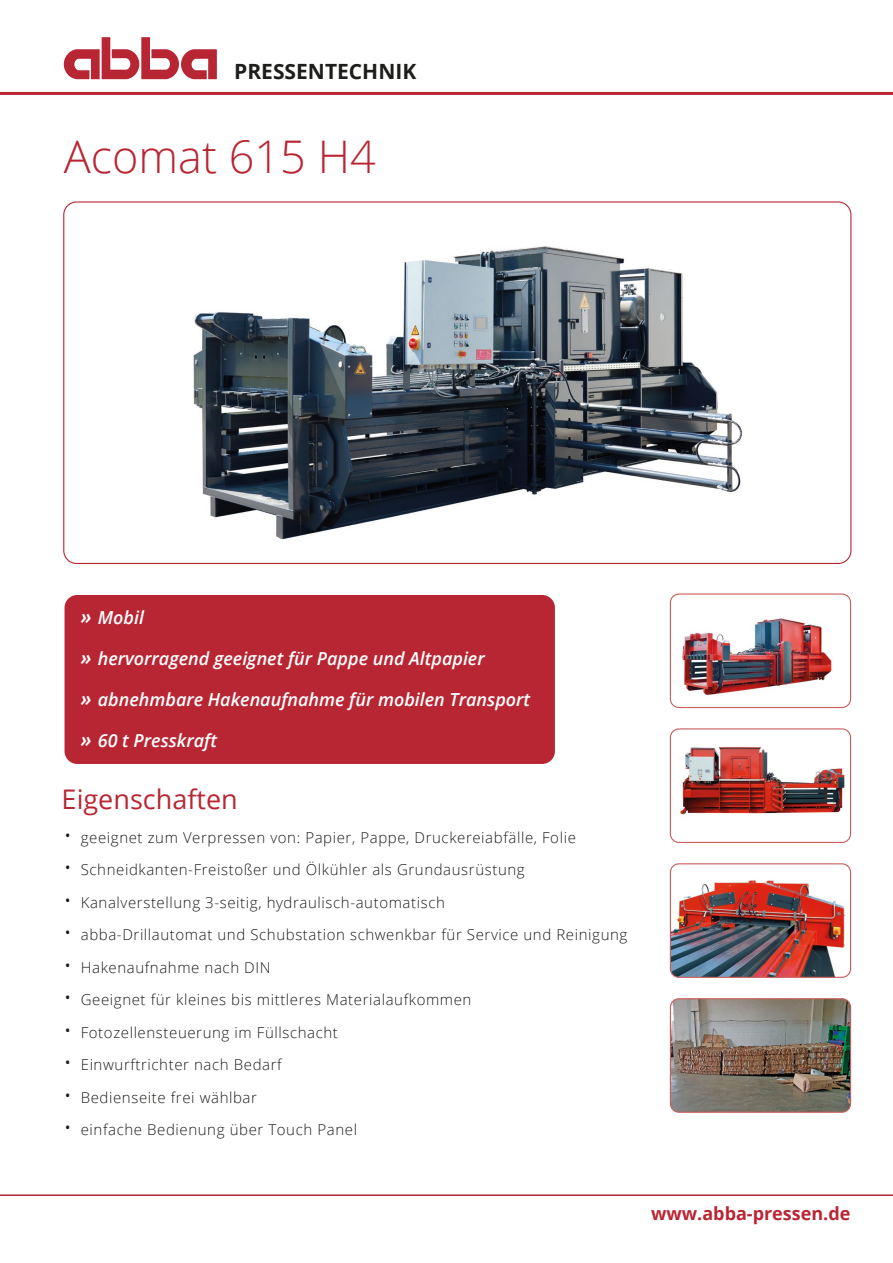
<style>
.page{position:relative;width:893px;height:1263px;background:#fff}
.page>*{position:absolute;margin:0;border:0;box-sizing:border-box;transform-origin:0 0}
.t1{font:300 45px "Open Sans";color:#b92633}
.t2{font:27px "Open Sans";color:#b92633}
.t3{font:700 21px "Open Sans";color:#1d1d1b}
.t4{font:italic 600 18px "Open Sans";color:#fff}
.t5{font:700 18px "Open Sans";color:#b92633}
.t6{font:300 15px "Open Sans";letter-spacing:.04em;color:#1d1d1b}
.s1{font-size:21px}
</style>
<div class="page">
<svg style="left:64px;top:37px;width:153px;height:42px"></svg>
<hr style="left:0;top:92px;width:893px;height:3px;background:#b92633">
<hr style="left:0;top:1194px;width:893px;height:2px;background:#b92633">
<div style="left:65px;top:595px;width:490px;height:169px;background:#b92633;border-radius:13px"></div>
<img style="left:193px;top:246px;width:549px;height:294px">
<img style="left:670px;top:864px;width:180px;height:113px">
<div style="left:670px;top:863px;width:181px;height:115px;border:1px solid #cb5d5a;border-radius:9px"></div>
<img style="left:670px;top:999px;width:180px;height:113px">
<div style="left:670px;top:998px;width:181px;height:115px;border:1px solid #cb5d5a;border-radius:9px"></div>
<img style="left:670px;top:730px;width:179px;height:108px">
<div style="left:670px;top:728px;width:181px;height:115px;border:1px solid #cb5d5a;border-radius:9px"></div>
<img style="left:675px;top:595px;width:171px;height:100px">
<div style="left:670px;top:593px;width:181px;height:115px;border:1px solid #cb5d5a;border-radius:9px"></div>
<h3 class="t3" style="left:234px;top:57px;width:184px">PRESSENTECHNIK</h3>
<p class="t1" style="left:64px;top:126px;width:313px">Acomat 615 H4</p>
<p class="t4" style="left:81px;top:605px;width:65px"><span class="s1">»</span> Mobil</p>
<p class="t4" style="left:81px;top:646px;width:405px"><span class="s1">»</span> hervorragend geeignet für Pappe und Altpapier</p>
<p class="t4" style="left:81px;top:687px;width:451px"><span class="s1">»</span> abnehmbare Hakenaufnahme für mobilen Transport</p>
<p class="t4" style="left:81px;top:728px;width:138px"><span class="s1">»</span> 60 t Presskraft</p>
<p class="t2" style="left:62px;top:780px;width:178px">Eigenschaften</p>
<p class="t6" style="left:64px;top:827px;width:514px"><span class="s1">•</span> geeignet zum Verpressen von: Papier, Pappe, Druckereiabfälle, Folie</p>
<p class="t6" style="left:64px;top:859px;width:462px"><span class="s1">•</span> Schneidkanten-Freistoßer und Ölkühler als Grundausrüstung</p>
<p class="t6" style="left:64px;top:892px;width:383px"><span class="s1">•</span> Kanalverstellung 3-seitig, hydraulisch-automatisch</p>
<p class="t6" style="left:64px;top:924px;width:565px"><span class="s1">•</span> abba-Drillautomat und Schubstation schwenkbar für Service und Reinigung</p>
<p class="t6" style="left:64px;top:957px;width:208px"><span class="s1">•</span> Hakenaufnahme nach DIN</p>
<p class="t6" style="left:64px;top:989px;width:409px"><span class="s1">•</span> Geeignet für kleines bis mittleres Materialaufkommen</p>
<p class="t6" style="left:64px;top:1022px;width:276px"><span class="s1">•</span> Fotozellensteuerung im Füllschacht</p>
<p class="t6" style="left:64px;top:1054px;width:219px"><span class="s1">•</span> Einwurftrichter nach Bedarf</p>
<p class="t6" style="left:64px;top:1087px;width:195px"><span class="s1">•</span> Bedienseite frei wählbar</p>
<p class="t6" style="left:64px;top:1119px;width:295px"><span class="s1">•</span> einfache Bedienung über Touch Panel</p>
<p class="t5" style="left:651px;top:1201px;width:201px">www.abba-pressen.de</p>
</div>
